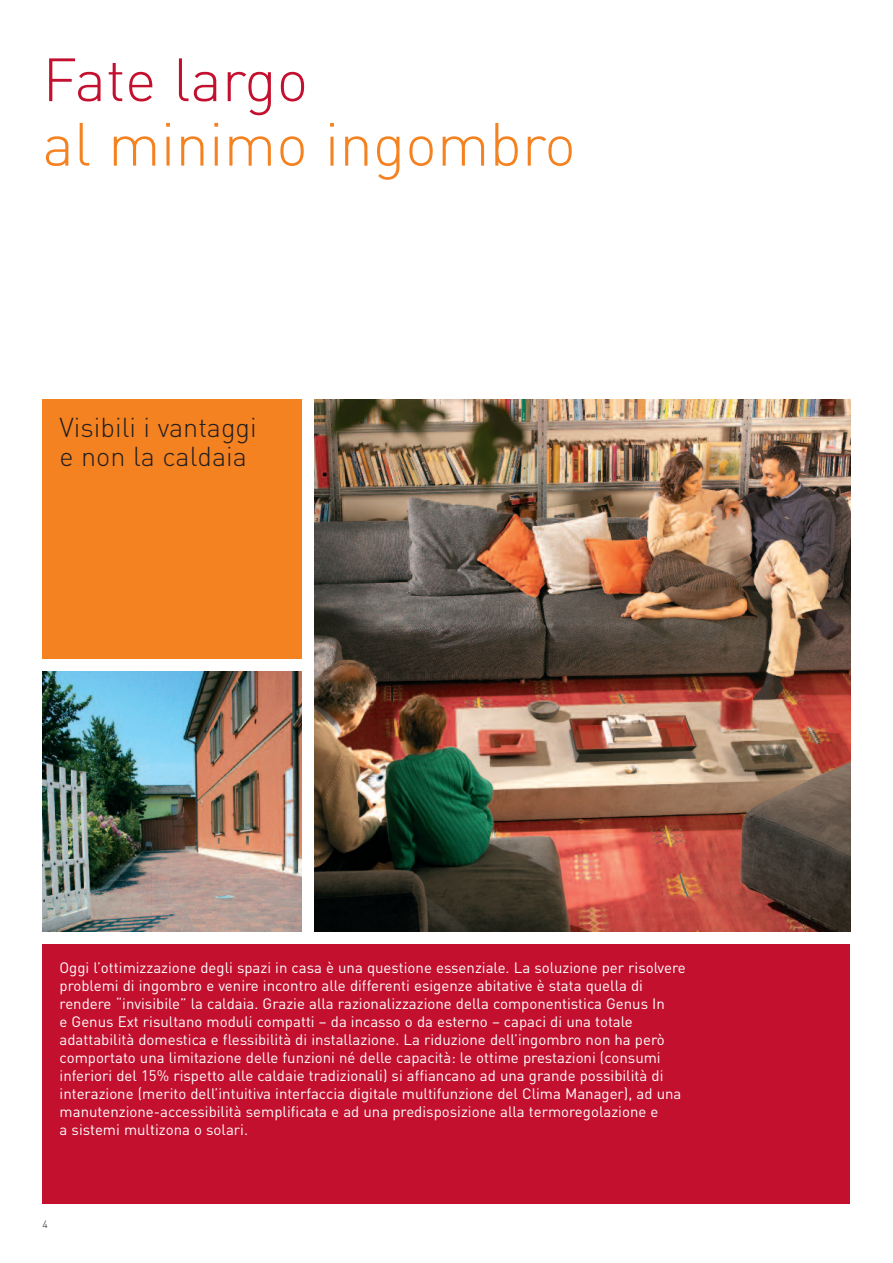
<style>
.page{position:relative;width:893px;height:1263px;background:#fff}
.page>*{position:absolute;margin:0;border:0;box-sizing:border-box;transform-origin:0 0}
.t1{font:300 60px "DIN";color:#f58220}
.t2{font:300 60px "DIN";color:#c3102f}
.t3{font:300 27px/28.5px "DIN";color:#231f20}
.t4{font:15px/18px "DIN";color:#fff}
.t5{font:300 10.5px "DIN";color:#231f20}
</style>
<div class="page">
<div style="left:43px;top:944px;width:807px;height:259px;background:#c3102f"></div>
<img style="left:315px;top:400px;width:535px;height:531px">
<img style="left:43px;top:672px;width:259px;height:259px">
<div style="left:43px;top:400px;width:259px;height:259px;background:#f58220"></div>
<h1 class="t2" style="left:43px;top:45px;width:267px">Fate largo</h1>
<h1 class="t1" style="left:43px;top:110px;width:535px">al minimo ingombro</h1>
<h2 class="t3" style="left:60px;top:414px;width:199px">Visibili i vantaggi e non la caldaia</h2>
<p class="t4" style="left:60px;top:958px;width:628px">Oggi l’ottimizzazione degli spazi in casa è una questione essenziale. La soluzione per risolvere problemi di ingombro e venire incontro alle differenti esigenze abitative è stata quella di rendere “invisibile” la caldaia. Grazie alla razionalizzazione della componentistica Genus In<br>e Genus Ext risultano moduli compatti – da incasso o da esterno – capaci di una totale adattabilità domestica e flessibilità di installazione. La riduzione dell’ingombro non ha però comportato una limitazione delle funzioni né delle capacità: le ottime prestazioni (consumi inferiori del 15% rispetto alle caldaie tradizionali) si affiancano ad una grande possibilità di interazione (merito dell’intuitiva interfaccia digitale multifunzione del Clima Manager), ad una manutenzione-accessibilità semplificata e ad una predisposizione alla termoregolazione e<br>a sistemi multizona o solari.</p>
<p class="t5" style="left:43px;top:1219px;width:7px">4</p>
</div>
